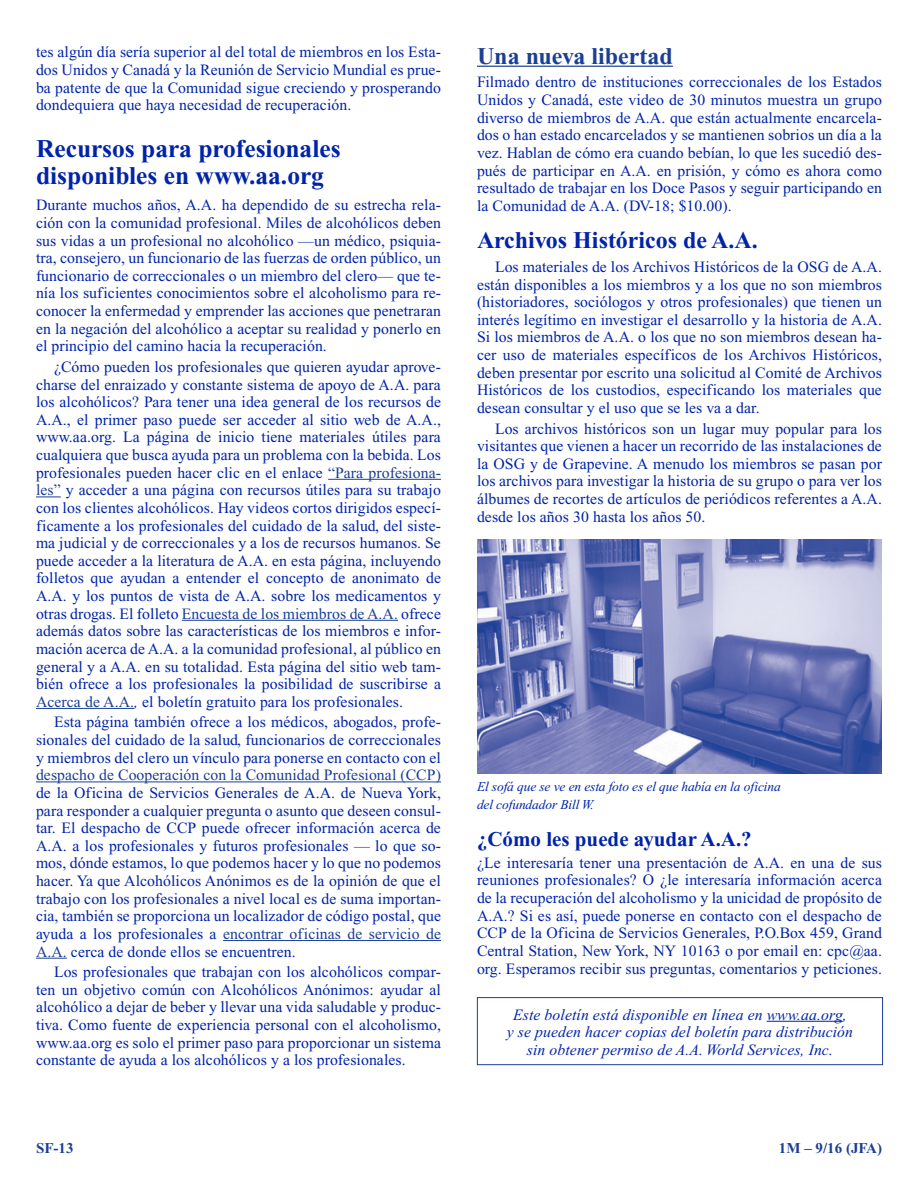
<style>
.page{position:relative;width:918px;height:1188px;background:#fff}
.page>*{position:absolute;margin:0;border:0;box-sizing:border-box;transform-origin:0 0}
.Head{font:700 25.5px/27px "Times New Roman";color:#0023a7}
.Subhead_16pt{font:700 24px "Times New Roman";color:#0023a7}
.Subhead_16pt-2{font:700 24px "Times New Roman";color:#1b3f94}
.Subhead_14pt{font:700 21px "Times New Roman";color:#0023a7}
.Body_Text{font:15.75px/17.7px "Times New Roman";letter-spacing:.005em;color:#0023a7;text-align:justify}
.Body_Text_1st{font:15.75px/17.7px "Times New Roman";letter-spacing:.005em;color:#0023a7;text-align:justify}
.t1{font:italic 15.75px/17.5px "Times New Roman";letter-spacing:.005em;color:#0023a7;text-align:center}
.t2{font:700 15px "Times New Roman";color:#1b3f94}
.t3{font:italic 13.5px/18px "Times New Roman";letter-spacing:-.01em;color:#0023a7}
.s1{color:#1b3f94}
.s2{font-style:italic}
</style>
<div class="page">
<hr style="left:328px;top:479px;width:113px;height:1px;background:#1b3f94">
<svg style="left:36px;top:497px;width:25px;height:1px"></svg>
<hr style="left:182px;top:620px;width:216px;height:1px;background:#1b3f94">
<hr style="left:36px;top:708px;width:98px;height:1px;background:#1b3f94">
<hr style="left:36px;top:782px;width:405px;height:1px;background:#1b3f94">
<hr style="left:223px;top:940px;width:218px;height:1px;background:#1b3f94">
<hr style="left:36px;top:958px;width:31px;height:1px;background:#1b3f94">
<hr style="left:477px;top:66px;width:196px;height:1px;background:#1b3f94">
<hr style="left:767px;top:1021px;width:76px;height:1px;background:#0023a7">
<div style="left:477px;top:997px;width:406px;height:68px;border:1px solid #1b3f94"></div>
<img style="left:477px;top:539px;width:405px;height:234px">
<p class="Body_Text" style="left:36px;top:43px;width:407px">tes algún día sería superior al del total de miembros en los Esta&shy;dos Unidos y Canadá y la Reunión de Servicio Mundial es prue&shy;ba patente de que la Comunidad sigue creciendo y prosperando dondequiera que haya necesidad de recuperación.</p>
<p class="Head" style="left:36px;top:135px;width:306px">Recursos para profesionales disponibles en www.aa.org</p>
<p class="Body_Text_1st" style="left:36px;top:196px;width:407px">Durante muchos años, A.A. ha dependido de su estrecha rela&shy;ción con la comunidad profesional. Miles de alcohólicos deben sus vidas a un profesional no alcohólico —un médico, psiquia&shy;tra, consejero, un funcionario de las fuerzas de orden público, un funcionario de correccionales o un miembro del clero— que te&shy;nía los suficientes conocimientos sobre el alcoholismo para re&shy;conocer la enfermedad y emprender las acciones que penetraran en la negación del alcohólico a aceptar su realidad y ponerlo en el principio del camino hacia la recuperación.</p>
<p class="Body_Text" style="left:36px;top:358px;width:407px;text-indent:18px">¿Cómo pueden los profesionales que quieren ayudar aprove&shy;charse del enraizado y constante sistema de apoyo de A.A. para los alcohólicos? Para tener una idea general de los recursos de A.A., el primer paso puede ser acceder al sitio web de A.A., www.aa.org. La página de inicio tiene materiales útiles para cualquiera que busca ayuda para un problema con la bebida. Los profesionales pueden hacer clic en el enlace <span class="s1">“Para profesiona&shy;les”</span> y acceder a una página con recursos útiles para su trabajo con los clientes alcohólicos. Hay videos cortos dirigidos especí&shy;ficamente a los profesionales del cuidado de la salud, del siste&shy;ma judicial y de correccionales y a los de recursos humanos. Se puede acceder a la literatura de A.A. en esta página, incluyendo folletos que ayudan a entender el concepto de anonimato de A.A. y los puntos de vista de A.A. sobre los medicamentos y otras drogas. El folleto <span class="s1">Encuesta de los miembros de A.A.</span> ofrece además datos sobre las características de los miembros e infor&shy;mación acerca de A.A. a la comunidad profesional, al público en general y a A.A. en su totalidad. Esta página del sitio web tam&shy;bién ofrece a los profesionales la posibilidad de suscribirse a <span class="s1">Acerca de A.A.</span><span class="s2">,</span> el boletín gratuito para los profesionales.</p>
<p class="Body_Text" style="left:36px;top:713px;width:407px;text-indent:18px">Esta página también ofrece a los médicos, abogados, profe&shy;sionales del cuidado de la salud, funcionarios de correccionales y miembros del clero un vínculo para ponerse en contacto con el <span class="s1">despacho de Cooperación con la Comunidad Profesional (CCP) </span>de la Oficina de Servicios Generales de A.A. de Nueva York, para responder a cualquier pregunta o asunto que deseen consul&shy;tar. El despacho de CCP puede ofrecer información acerca de A.A. a los profesionales y futuros profesionales — lo que so&shy;mos, dónde estamos, lo que podemos hacer y lo que no podemos hacer. Ya que Alcohólicos Anónimos es de la opinión de que el trabajo con los profesionales a nivel local es de suma importan&shy;cia, también se proporciona un localizador de código postal, que ayuda a los profesionales a <span class="s1">encontrar oficinas de servicio de A.A.</span> cerca de donde ellos se encuentren.</p>
<p class="Body_Text" style="left:36px;top:963px;width:407px;text-indent:18px">Los profesionales que trabajan con los alcohólicos compar&shy;ten un objetivo común con Alcohólicos Anónimos: ayudar al alcohólico a dejar de beber y llevar una vida saludable y produc&shy;tiva. Como fuente de experiencia personal con el alcoholismo, www.aa.org es solo el primer paso para proporcionar un sistema constante de ayuda a los alcohólicos y a los profesionales.</p>
<p class="Subhead_16pt-2" style="left:477px;top:42px;width:197px">Una nueva libertad</p>
<p class="Body_Text_1st" style="left:477px;top:73px;width:407px">Filmado dentro de instituciones correccionales de los Estados Unidos y Canadá, este video de 30 minutos muestra un grupo diverso de miembros de A.A. que están actualmente encarcela&shy;dos o han estado encarcelados y se mantienen sobrios un día a la vez. Hablan de cómo era cuando bebían, lo que les sucedió des&shy;pués de participar en A.A. en prisión, y cómo es ahora como resultado de trabajar en los Doce Pasos y seguir participando en la Comunidad de A.A. (DV-18; $10.00).</p>
<p class="Subhead_16pt" style="left:477px;top:227px;width:282px">Archivos Históricos de A.A.</p>
<p class="Body_Text" style="left:477px;top:258px;width:407px;text-indent:18px">Los materiales de los Archivos Históricos de la OSG de A.A. están disponibles a los miembros y a los que no son miembros (historiadores, sociólogos y otros profesionales) que tienen un interés legítimo en investigar el desarrollo y la historia de A.A.<br>Si los miembros de A.A. o los que no son miembros desean ha&shy;cer uso de materiales específicos de los Archivos Históricos, deben presentar por escrito una solicitud al Comité de Archivos Históricos de los custodios, especificando los materiales que desean consultar y el uso que se les va a dar.</p>
<p class="Body_Text" style="left:477px;top:420px;width:407px;text-indent:18px">Los archivos históricos son un lugar muy popular para los visitantes que vienen a hacer un recorrido de las instalaciones de la OSG y de Grapevine. A menudo los miembros se pasan por los archivos para investigar la historia de su grupo o para ver los álbumes de recortes de artículos de periódicos referentes a A.A. desde los años 30 hasta los años 50.</p>
<p class="t3" style="left:477px;top:777px;width:305px">El sofá que se ve en esta foto es el que había en la oficina del cofundador Bill W.</p>
<p class="Subhead_14pt" style="left:477px;top:827px;width:276px">¿Cómo les puede ayudar A.A.?</p>
<p class="Body_Text_1st" style="left:477px;top:854px;width:407px">¿Le interesaría tener una presentación de A.A. en una de sus reuniones profesionales? O ¿le interesaría información acerca de la recuperación del alcoholismo y la unicidad de propósito de A.A.? Si es así, puede ponerse en contacto con el despacho de CCP de la Oficina de Servicios Generales, P.O.Box 459, Grand Central Station, New York, NY 10163 o por email en: cpc@aa. org. Esperamos recibir sus preguntas, comentarios y peticiones.</p>
<p class="t1" style="left:507px;top:1006px;width:348px">Este boletín está disponible en línea en www.aa.org,<br>y se pueden hacer copias del boletín para distribución sin obtener permiso de A.A. World Services, Inc.</p>
<p class="t2" style="left:36px;top:1140px;width:39px">SF-13</p>
<p class="t2" style="left:779px;top:1140px;width:105px">1M – 9/16 (JFA)</p>
</div>
